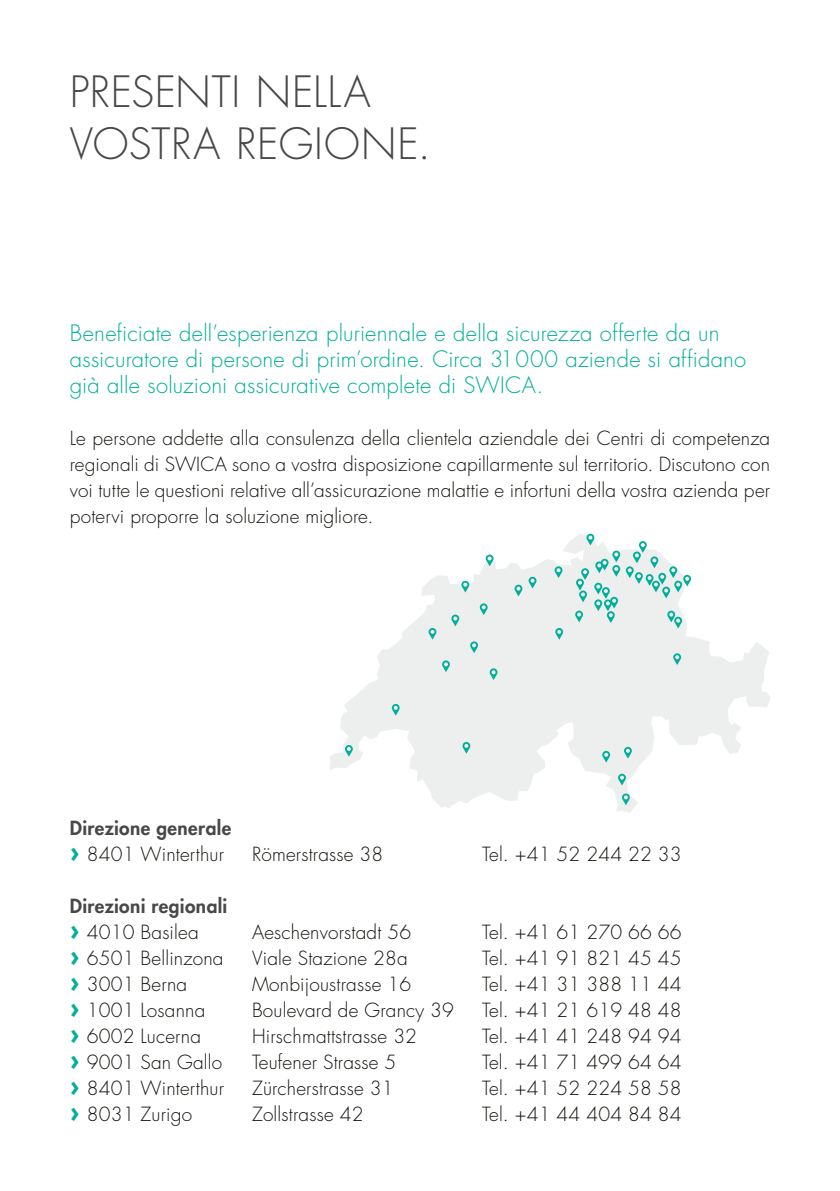
<style>
.page{position:relative;width:840px;height:1191px;background:#fff}
.page>*{position:absolute;margin:0;border:0;box-sizing:border-box;transform-origin:0 0}
.t1{font:300 42px/52px "Futura Std";letter-spacing:.015em;color:#474847}
.t2{font:300 22px/26px "Futura Std";letter-spacing:.01em;color:#00af9a}
.t3{font:300 19px/26px "Futura Std";letter-spacing:.01em;color:#12120d;text-align:justify}
.t4{font:800 19px/26px "Futura Std";letter-spacing:.02em;color:#474847}
.s1{font-weight:700;font-size:27px;color:#00af9a}
.s2{font-weight:300;color:#12120d}
</style>
<div class="page">
<svg style="left:329px;top:538px;width:441px;height:275px;fill:#edeeee"></svg>
<svg style="left:462px;top:742px;width:8px;height:11px"></svg>
<svg style="left:470px;top:641px;width:8px;height:12px"></svg>
<svg style="left:442px;top:660px;width:7px;height:12px"></svg>
<svg style="left:451px;top:614px;width:8px;height:12px"></svg>
<svg style="left:555px;top:628px;width:8px;height:11px"></svg>
<svg style="left:514px;top:584px;width:8px;height:12px"></svg>
<svg style="left:554px;top:566px;width:8px;height:12px"></svg>
<svg style="left:528px;top:577px;width:8px;height:11px"></svg>
<svg style="left:485px;top:554px;width:8px;height:12px"></svg>
<svg style="left:461px;top:581px;width:8px;height:11px"></svg>
<svg style="left:479px;top:603px;width:8px;height:12px"></svg>
<svg style="left:489px;top:668px;width:8px;height:12px"></svg>
<svg style="left:623px;top:747px;width:8px;height:11px"></svg>
<svg style="left:602px;top:751px;width:7px;height:11px"></svg>
<svg style="left:617px;top:773px;width:8px;height:12px"></svg>
<svg style="left:621px;top:793px;width:8px;height:12px"></svg>
<svg style="left:673px;top:653px;width:7px;height:12px"></svg>
<svg style="left:391px;top:704px;width:8px;height:11px"></svg>
<svg style="left:345px;top:745px;width:7px;height:11px"></svg>
<svg style="left:575px;top:534px;width:115px;height:94px"></svg>
<svg style="left:428px;top:628px;width:8px;height:11px"></svg>
<h1 class="t1" style="left:70px;top:67px;width:362px">PRESENTI NELLA<br>VOSTRA REGIONE.</h1>
<p class="t2" style="left:70px;top:320px;width:677px">Beneficiate dell’esperienza pluriennale e della sicurezza offerte da un assicuratore di persone di prim’ordine. Circa 31000 aziende si affidano già alle soluzioni assicurative complete di SWICA.</p>
<p class="t3" style="left:70px;top:425px;width:701px">Le persone addette alla consulenza della clientela aziendale dei Centri di competenza regionali di SWICA sono a vostra disposizione capillarmente sul territorio. Discutono con voi tutte le questioni relative all’assicurazione malattie e infortuni della vostra azienda per potervi proporre la soluzione migliore.</p>
<p class="t4" style="left:70px;top:815px;width:163px">Direzione generale <span class="s1">›</span> <span class="s2">8401 Winterthur</span></p>
<p class="t4" style="left:70px;top:893px;width:159px">Direzioni regionali <span class="s1">›</span> <span class="s2">4010 Basilea</span></p>
<p class="t3" style="left:252px;top:841px;width:133px">Römerstrasse 38</p>
<p class="t3" style="left:482px;top:841px;width:201px">Tel. +41 52 244 22 33</p>
<p class="t3" style="left:252px;top:919px;width:161px">Aeschenvorstadt 56</p>
<p class="t3" style="left:482px;top:919px;width:201px">Tel. +41 61 270 66 66</p>
<p class="t3" style="left:70px;top:945px;width:155px"><span class="s1">›</span> 6501 Bellinzona</p>
<p class="t3" style="left:252px;top:945px;width:157px">Viale Stazione 28a</p>
<p class="t3" style="left:482px;top:945px;width:201px">Tel. +41 91 821 45 45</p>
<p class="t3" style="left:70px;top:971px;width:119px"><span class="s1">›</span> 3001 Berna</p>
<p class="t3" style="left:252px;top:971px;width:160px">Monbijoustrasse 16</p>
<p class="t3" style="left:482px;top:971px;width:201px">Tel. +41 31 388 11 44</p>
<p class="t3" style="left:70px;top:997px;width:137px"><span class="s1">›</span> 1001 Losanna</p>
<p class="t3" style="left:252px;top:997px;width:203px">Boulevard de Grancy 39</p>
<p class="t3" style="left:482px;top:997px;width:201px">Tel. +41 21 619 48 48</p>
<p class="t3" style="left:70px;top:1023px;width:133px"><span class="s1">›</span> 6002 Lucerna</p>
<p class="t3" style="left:252px;top:1023px;width:166px">Hirschmattstrasse 32</p>
<p class="t3" style="left:482px;top:1023px;width:201px">Tel. +41 41 248 94 94</p>
<p class="t3" style="left:70px;top:1049px;width:154px"><span class="s1">›</span> 9001 San Gallo</p>
<p class="t3" style="left:252px;top:1049px;width:146px">Teufener Strasse 5</p>
<p class="t3" style="left:482px;top:1049px;width:201px">Tel. +41 71 499 64 64</p>
<p class="t3" style="left:70px;top:1075px;width:155px"><span class="s1">›</span> 8401 Winterthur</p>
<p class="t3" style="left:252px;top:1075px;width:143px">Zürcherstrasse 31</p>
<p class="t3" style="left:482px;top:1075px;width:201px">Tel. +41 52 224 58 58</p>
<p class="t3" style="left:70px;top:1101px;width:124px"><span class="s1">›</span> 8031 Zurigo</p>
<p class="t3" style="left:252px;top:1101px;width:113px">Zollstrasse 42</p>
<p class="t3" style="left:482px;top:1101px;width:201px">Tel. +41 44 404 84 84</p>
</div>
